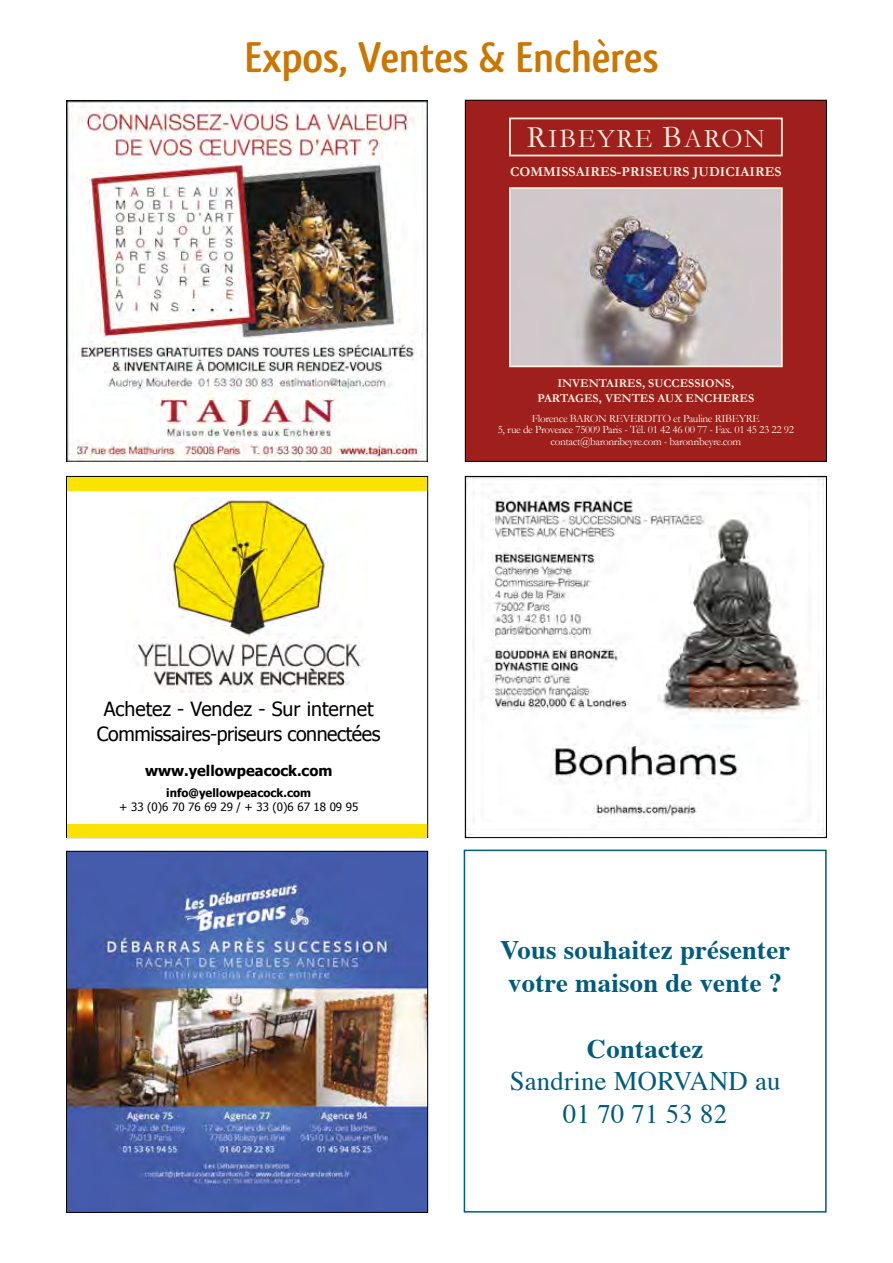
<style>
.page{position:relative;width:893px;height:1263px;background:#fff}
.page>*{position:absolute;margin:0;border:0;box-sizing:border-box;transform-origin:0 0}
.t1{font:700 45px "Qlassik";color:#cb7600}
.t2{font:27px "Garamond";letter-spacing:.06em;color:#feefde}
.t3{font:700 26.7px/32.8px "Times";letter-spacing:.01em;color:#005b7c}
.t4{font:26.7px/32.8px "Times";letter-spacing:.01em;color:#005b7c;text-align:center}
.t5{font:19.5px/25.7px "Tahoma";letter-spacing:-.02em;color:#000;text-align:center}
.t6{font:700 14.7px "Tahoma";color:#000}
.t7{font:700 13.8px "Garamond";letter-spacing:.005em;color:#feefde}
.t8{font:700 12px/15px "Garamond";color:#feefde;text-align:center}
.t9{font:11.4px "Tahoma";color:#000}
.t10{font:700 11.4px "Tahoma";color:#000}
.t11{font:11.25px/11.2px "Garamond";letter-spacing:-.03em;color:#feefde;text-align:center}
.s1{font-size:31.5px}
</style>
<div class="page">
<div style="left:465px;top:100px;width:361px;height:361px;background:#9f1f1d"></div>
<div style="left:509px;top:118px;width:274px;height:38px;border:2px solid #feefde"></div>
<img style="left:512px;top:190px;width:268px;height:174px">
<div style="left:509px;top:187px;width:274px;height:180px;border:2px solid #feefde"></div>
<div style="left:465px;top:100px;width:362px;height:361px;border:1px solid #000"></div>
<img style="left:68px;top:853px;width:358px;height:357px">
<div style="left:66px;top:851px;width:362px;height:361px;border:1px solid #000"></div>
<img style="left:66px;top:100px;width:362px;height:361px">
<img style="left:467px;top:478px;width:357px;height:357px">
<div style="left:465px;top:476px;width:362px;height:362px;border:1px solid #000"></div>
<div style="left:464px;top:850px;width:363px;height:362px;border:2px solid #005b7c"></div>
<img style="left:134px;top:497px;width:231px;height:195px">
<div style="left:67px;top:477px;width:360px;height:13px;background:#fae300"></div>
<div style="left:67px;top:824px;width:360px;height:14px;background:#fae300"></div>
<h1 class="t1" style="left:245px;top:31px;width:416px">Expos, Ventes &amp; Enchères</h1>
<h2 class="t2" style="left:527px;top:123px;width:240px"><span class="s1">R</span>IBEYRE <span class="s1">B</span>ARON</h2>
<p class="t7" style="left:510px;top:163px;width:273px">COMMISSAIRES-PRISEURS JUDICIAIRES</p>
<p class="t8" style="left:538px;top:375px;width:218px">INVENTAIRES, SUCCESSIONS,<br>PARTAGES, VENTES AUX ENCHERES</p>
<h3 class="t5" style="left:97px;top:695px;width:285px">Achetez - Vendez - Sur internet<br>Commissaires-priseurs connectées</h3>
<h3 class="t6" style="left:145px;top:760px;width:189px">www.yellowpeacock.com</h3>
<p class="t10" style="left:166px;top:785px;width:146px">info@yellowpeacock.com</p>
<p class="t9" style="left:119px;top:799px;width:241px">+ 33 (0)6 70 76 69 29 / + 33 (0)6 67 18 09 95</p>
<p class="t11" style="left:498px;top:413px;width:298px">Florence BARON REVERDITO et Pauline RIBEYRE<br>5, rue de Provence 75009 Paris - Tél. 01 42 46 00 77 - Fax. 01 45 23 22 92 contact@baronribeyre.com - baronribeyre.com</p>
<h3 class="t3" style="left:500px;top:931px;width:292px">Vous souhaitez présenter votre maison de vente ?</h3>
<h3 class="t3" style="left:587px;top:1029px;width:118px">Contactez</h3>
<h3 class="t4" style="left:510px;top:1063px;width:272px">Sandrine MORVAND au<br>01 70 71 53 82</h3>
</div>
